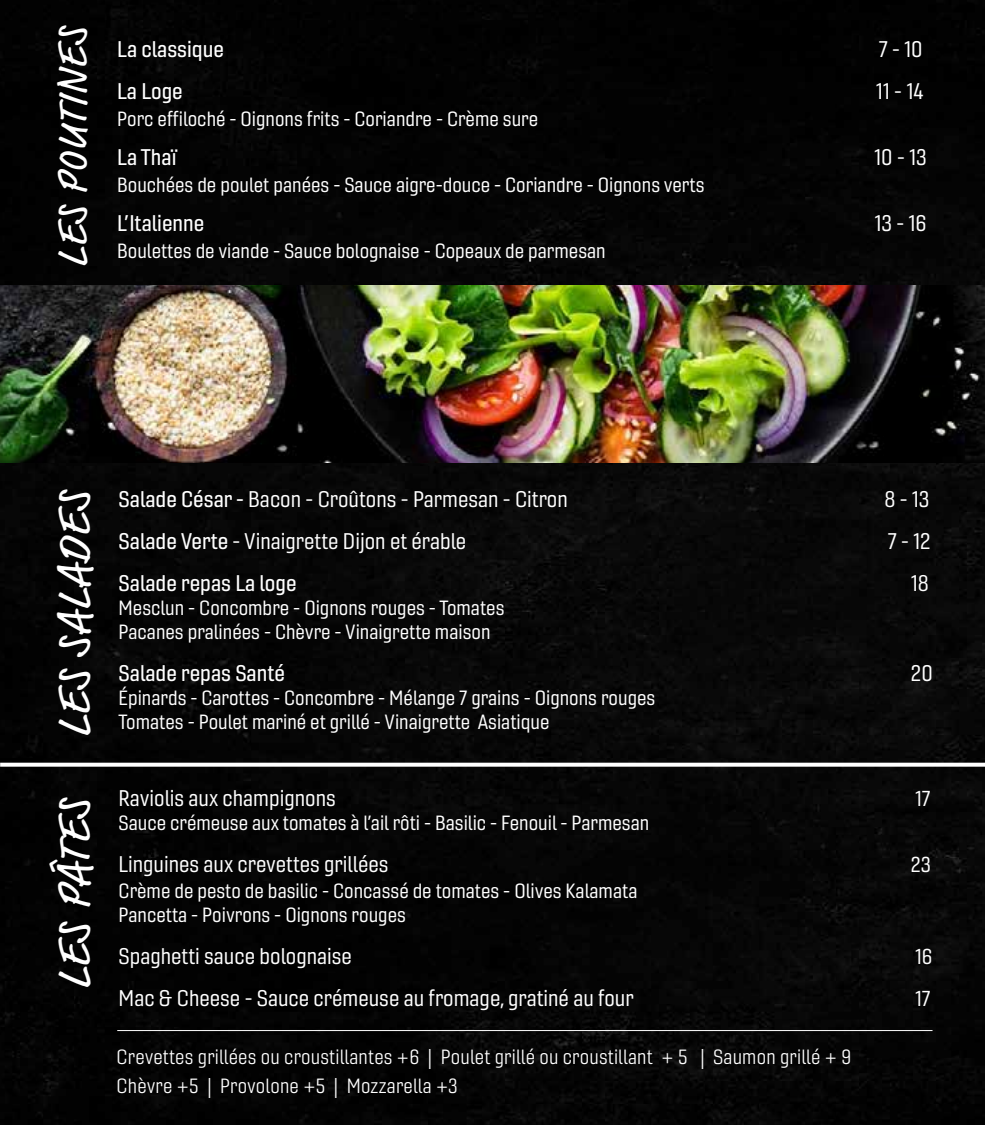
<style>
.page{position:relative;width:985px;height:1125px;background:#040404}
.page>*{position:absolute;margin:0;border:0;box-sizing:border-box;transform-origin:0 0}
.t1{font:46px "Market Pro";color:#fff}
.t2{font:42px "Market Pro";color:#fff}
.t3{font:22px "Gineso Nor Reg";color:#fff}
.t4{font:22px "Gineso Nor Med";color:#fff}
.t5{font:21px "Gineso Nor Reg";color:#fff}
.t6{font:20px/24px "Gineso Nor Reg";color:#fff}
.t7{font:20px/28.8px "Gineso Nor Boo";letter-spacing:.01em;color:#fff}
.s1{font-family:"Gineso Nor Med"}
</style>
<div class="page">
<img style="left:0;top:286px;width:984px;height:177px">
<svg style="left:0;top:763px;width:985px;height:4px"></svg>
<hr style="left:117px;top:1030px;width:815px;height:1px;background:#fff">
<h2 class="t2" style="left:44px;top:268px;width:243px;rotate:-90deg">LES POUTINES</h2>
<p class="t4" style="left:117px;top:35px;width:108px">La classique</p>
<p class="t3" style="left:878px;top:35px;width:45px">7 - 10</p>
<p class="t4" style="left:117px;top:77px;width:67px">La Loge</p>
<p class="t3" style="left:876px;top:77px;width:49px">11 - 14</p>
<p class="t6" style="left:117px;top:107px;width:422px">Porc effiloché - Oignons frits - Coriandre - Crème sure</p>
<p class="t4" style="left:117px;top:143px;width:61px">La Thaï</p>
<p class="t3" style="left:874px;top:143px;width:54px">10 - 13</p>
<p class="t6" style="left:117px;top:173px;width:588px">Bouchées de poulet panées - Sauce aigre-douce - Coriandre - Oignons verts</p>
<p class="t4" style="left:117px;top:209px;width:89px">L’Italienne</p>
<p class="t3" style="left:874px;top:209px;width:54px">13 - 16</p>
<p class="t6" style="left:117px;top:239px;width:490px">Boulettes de viande - Sauce bolognaise - Copeaux de parmesan</p>
<h1 class="t1" style="left:43px;top:738px;width:250px;rotate:-90deg">LES SALADES</h1>
<h1 class="t1" style="left:43px;top:990px;width:195px;rotate:-90deg">LES PÂTES</h1>
<p class="t3" style="left:119px;top:486px;width:451px"><span class="s1">Salade César -</span> Bacon - Croûtons - Parmesan - Citron</p>
<p class="t3" style="left:884px;top:486px;width:47px">8 - 13</p>
<p class="t3" style="left:119px;top:528px;width:349px"><span class="s1">Salade Verte</span> - Vinaigrette Dijon et érable</p>
<p class="t3" style="left:887px;top:528px;width:44px">7 - 12</p>
<p class="t4" style="left:119px;top:570px;width:179px">Salade repas La loge</p>
<p class="t3" style="left:911px;top:570px;width:19px">18</p>
<p class="t6" style="left:119px;top:596px;width:387px">Mesclun - Concombre - Oignons rouges - Tomates<br>Pacanes pralinées - Chèvre - Vinaigrette maison</p>
<p class="t4" style="left:119px;top:660px;width:168px">Salade repas Santé</p>
<p class="t3" style="left:911px;top:660px;width:23px">20</p>
<p class="t6" style="left:119px;top:686px;width:538px">Épinards - Carottes - Concombre - Mélange 7 grains - Oignons rouges<br>Tomates - Poulet mariné et grillé - Vinaigrette Asiatique</p>
<p class="t3" style="left:119px;top:785px;width:219px">Raviolis aux champignons</p>
<p class="t5" style="left:915px;top:786px;width:17px">17</p>
<p class="t6" style="left:119px;top:811px;width:532px">Sauce crémeuse aux tomates à l’ail rôti - Basilic - Fenouil - Parmesan</p>
<p class="t3" style="left:119px;top:851px;width:271px">Linguines aux crevettes grillées</p>
<p class="t5" style="left:911px;top:852px;width:22px">23</p>
<p class="t6" style="left:119px;top:879px;width:520px">Crème de pesto de basilic - Concassé de tomates - Olives Kalamata<br>Pancetta - Poivrons - Oignons rouges</p>
<p class="t3" style="left:119px;top:943px;width:235px">Spaghetti sauce bolognaise</p>
<p class="t5" style="left:915px;top:944px;width:19px">16</p>
<p class="t3" style="left:119px;top:985px;width:516px">Mac &amp; Cheese - Sauce crémeuse au fromage, gratiné au four</p>
<p class="t5" style="left:915px;top:986px;width:17px">17</p>
<p class="t7" style="left:117px;top:1043px;width:736px">Crevettes grillées ou croustillantes +6 | Poulet grillé ou croustillant + 5 | Saumon grillé + 9<br>Chèvre +5 | Provolone +5 | Mozzarella +3</p>
</div>
